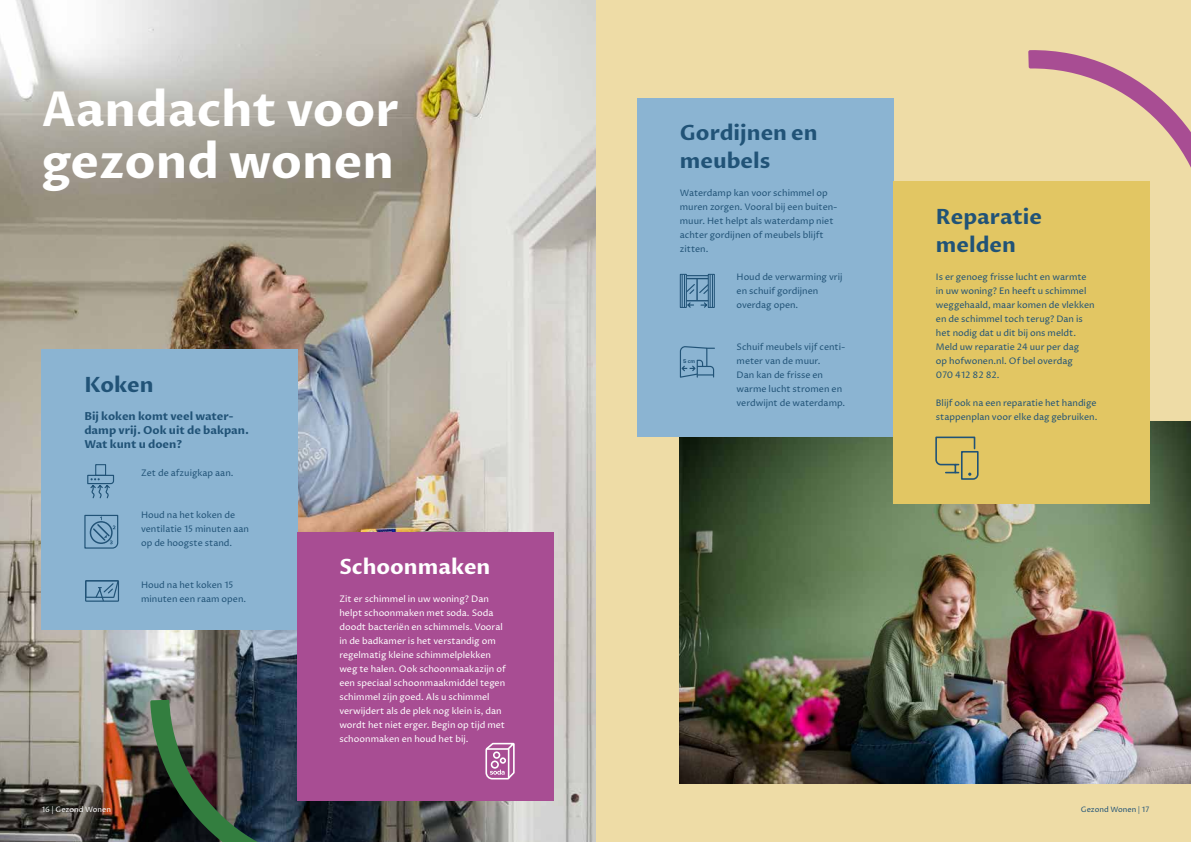
<style>
.page{position:relative;width:1191px;height:842px;background:#fff}
.page>*{position:absolute;margin:0;border:0;box-sizing:border-box;transform-origin:0 0}
.t1{font:700 48px/52px "Proza Libre";color:#fff}
.t2{font:700 21px/28px "Proza Libre";color:#215377}
.t3{font:700 21px "Proza Libre";color:#fff}
.t4{font:700 11px/14px "Proza Libre";color:#215377}
.t5{font:9px/14px "Proza Libre";color:#215377}
.t6{font:9px/14px "Proza Libre";color:#fff}
.t7{font:7.5px "Proza Libre";color:#fff}
.t8{font:7.5px "Proza Libre";color:#215377}
.t9{font:700 5.5px "Proxima Nova";color:#215377}
</style>
<div class="page">
<div style="left:594px;top:0;width:597px;height:842px;background:#eedca6"></div>
<img style="left:680px;top:422px;width:511px;height:362px">
<img style="left:0;top:0;width:595px;height:842px">
<div style="left:42px;top:350px;width:256px;height:280px;background:#8bb4d2"></div>
<div style="left:637px;top:98px;width:256px;height:339px;background:#8bb4d2"></div>
<svg style="left:1028px;top:50px;width:163px;height:245px"></svg>
<svg style="left:150px;top:700px;width:255px;height:142px;background:#354241"></svg>
<svg style="left:679px;top:346px;width:35px;height:32px"></svg>
<hr style="left:681px;top:275px;width:32px;height:1px;background:#215377">
<svg style="left:680px;top:274px;width:7px;height:4px"></svg>
<hr style="left:681px;top:275px;width:1px;height:32px;background:#215377">
<hr style="left:684px;top:275px;width:1px;height:32px;background:#215377">
<svg style="left:708px;top:274px;width:6px;height:4px"></svg>
<hr style="left:709px;top:275px;width:1px;height:32px;background:#215377">
<hr style="left:712px;top:275px;width:1px;height:32px;background:#215377">
<svg style="left:680px;top:278px;width:34px;height:30px"></svg>
<div style="left:95px;top:464px;width:11px;height:12px;border:1px solid #215377"></div>
<svg style="left:87px;top:474px;width:28px;height:25px"></svg>
<svg style="left:85px;top:580px;width:34px;height:22px"></svg>
<svg style="left:84px;top:514px;width:35px;height:35px"></svg>
<div style="left:298px;top:532px;width:256px;height:268px;background:#a84d93"></div>
<div style="left:893px;top:182px;width:256px;height:322px;background:#e2c663"></div>
<svg style="left:485px;top:742px;width:30px;height:38px"></svg>
<svg style="left:935px;top:436px;width:44px;height:44px"></svg>
<h1 class="t1" style="left:42px;top:84px;width:359px">Aandacht voor gezond wonen</h1>
<h2 class="t2" style="left:84px;top:371px;width:71px">Koken</h2>
<p class="t4" style="left:84px;top:409px;width:166px">Bij koken komt veel water&shy;damp vrij. Ook uit de bakpan.<br>Wat kunt u doen?</p>
<p class="t5" style="left:141px;top:466px;width:94px">Zet de afzuigkap aan.</p>
<p class="t5" style="left:141px;top:508px;width:110px">Houd na het koken de ventilatie 15 minuten aan op de hoogste stand.</p>
<p class="t5" style="left:141px;top:578px;width:107px">Houd na het koken 15 minuten een raam open.</p>
<h2 class="t3" style="left:339px;top:553px;width:153px">Schoonmaken</h2>
<p class="t6" style="left:339px;top:592px;width:168px">Zit er schimmel in uw woning? Dan helpt schoonmaken met soda. Soda doodt bacteriën en schimmels. Vooral in de badkamer is het verstandig om regelmatig kleine schimmelplekken weg te halen. Ook schoonmaakazijn of een speciaal schoonmaakmiddel tegen schimmel zijn goed. Als u schimmel verwijdert als de plek nog klein is, dan wordt het niet erger. Begin op tijd met schoonmaken en houd het bij.</p>
<h2 class="t2" style="left:680px;top:119px;width:139px">Gordijnen en meubels</h2>
<p class="t5" style="left:680px;top:186px;width:159px">Waterdamp kan voor schimmel op muren zorgen. Vooral bij een buiten&shy;muur. Het helpt als waterdamp niet achter gordijnen of meubels blijft zitten.</p>
<p class="t5" style="left:736px;top:270px;width:107px">Houd de verwarming vrij en schuif gordijnen overdag open.</p>
<p class="t5" style="left:736px;top:340px;width:110px">Schuif meubels vijf centi&shy;meter van de muur.<br>Dan kan de frisse en warme lucht stromen en verdwijnt de waterdamp.</p>
<p class="t9" style="left:683px;top:357px;width:14px">5 cm</p>
<h2 class="t2" style="left:936px;top:203px;width:108px">Reparatie melden</h2>
<p class="t5" style="left:936px;top:270px;width:160px">Is er genoeg frisse lucht en warmte in uw woning? En heeft u schimmel weggehaald, maar komen de vlekken en de schimmel toch terug? Dan is het nodig dat u dit bij ons meldt.<br>Meld uw reparatie 24 uur per dag<br>op hofwonen.nl. Of bel overdag<br>070 412 82 82.</p>
<p class="t5" style="left:936px;top:396px;width:163px">Blijf ook na een reparatie het handige stappenplan voor elke dag gebruiken.</p>
<p class="t7" style="left:42px;top:804px;width:71px">16 | Gezond Wonen</p>
<p class="t8" style="left:1080px;top:804px;width:70px">Gezond Wonen | 17</p>
</div>
